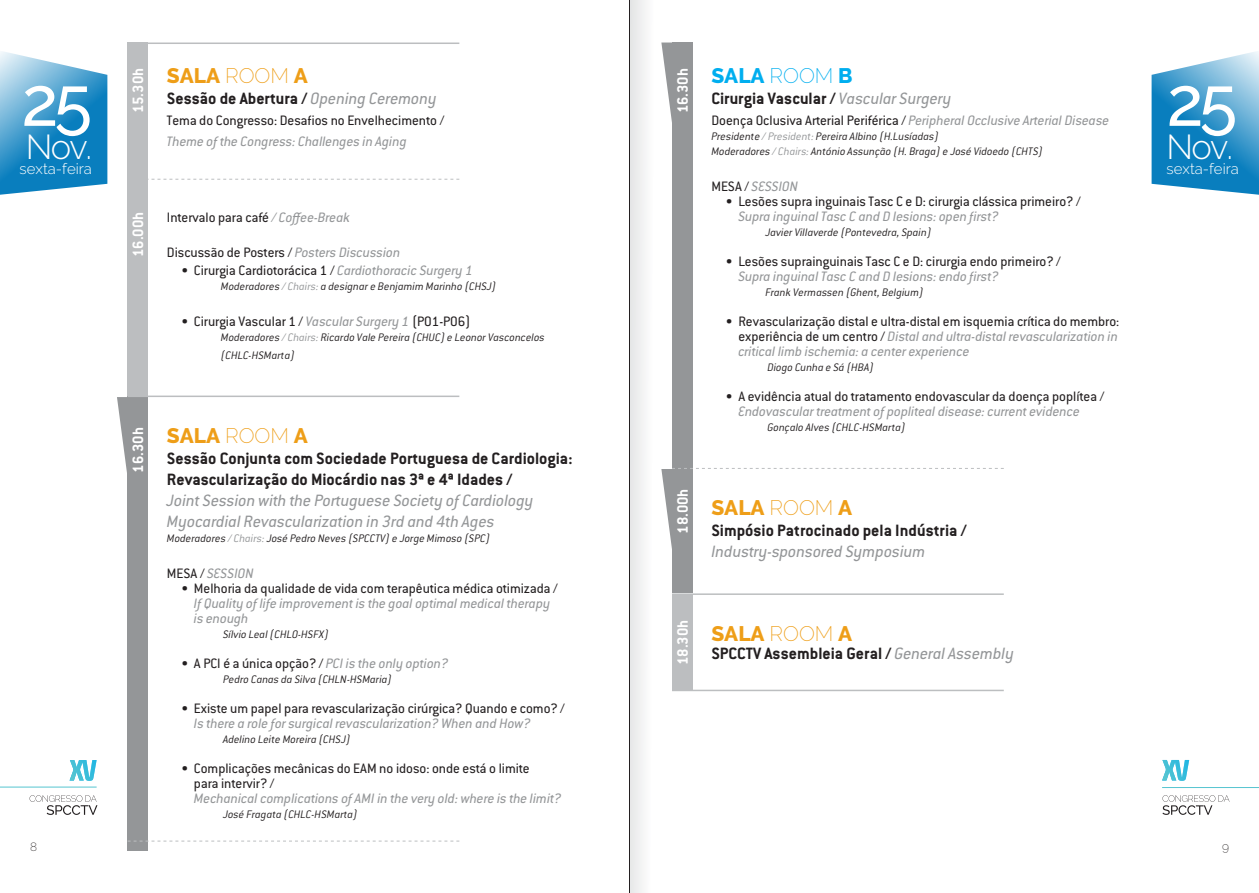
<style>
.page{position:relative;width:1259px;height:893px;background:#fff}
.page>*{position:absolute;margin:0;border:0;box-sizing:border-box;transform-origin:0 0}
.t1{font:500 69px "Raleway";color:#fff}
.t2{font:300 34.5px "Raleway";letter-spacing:-.05em;color:#fff}
.t3{font:800 21px "Raleway";color:#ee9e18}
.t4{font:800 21px "Raleway";color:#00aeef}
.t5{font:700 18px/21px "Conduit ITC Std";color:#231f20}
.t6{font:italic 18px/21px "Conduit ITC Std";color:#949698}
.t7{font:700 16.5px "Conduit ITC Std";color:#fff}
.t8{font:15px/15px "Conduit ITC Std";color:#231f20;text-align:justify}
.t9{font:italic 15px/15px "Conduit ITC Std";color:#949698}
.t10{font:300 15px "Raleway";color:#fff}
.t11{font:italic 300 12px/15px "Conduit ITC Std";color:#231f20}
.t12{font:200 12px "Raleway";color:#231f20}
.s1{font-weight:200}
.s2{font-weight:400;font-style:italic;color:#949698}
.s3{font-style:italic;color:#949698}
.s4{color:#949698}
.s5{font-style:normal;color:#231f20}
</style>
<div class="page">
<hr style="left:0;top:787px;width:97px;height:1px;background:#56c5d0">
<svg style="left:30px;top:795px;width:67px;height:20px"></svg>
<svg style="left:70px;top:760px;width:27px;height:21px"></svg>
<svg style="left:0;top:52px;width:107px;height:143px;background:#4fa3d0"></svg>
<svg style="left:1151px;top:51px;width:108px;height:144px;background:#52a4d1"></svg>
<hr style="left:1162px;top:787px;width:97px;height:1px;background:#56c5d0">
<svg style="left:1162px;top:795px;width:67px;height:20px"></svg>
<svg style="left:1162px;top:760px;width:27px;height:21px"></svg>
<svg style="left:117px;top:397px;width:11px;height:81px"></svg>
<div style="left:128px;top:43px;width:20px;height:807px;background:#949698"></div>
<div style="left:128px;top:43px;width:20px;height:353px;background:#bcbec0"></div>
<div style="left:672px;top:43px;width:20px;height:550px;background:#949698"></div>
<div style="left:672px;top:594px;width:20px;height:96px;background:#bcbec0"></div>
<svg style="left:148px;top:179px;width:311px;height:1px"></svg>
<hr style="left:672px;top:593px;width:331px;height:2px;background:#bcbec0">
<hr style="left:128px;top:396px;width:331px;height:1px;background:#bcbec0">
<hr style="left:672px;top:690px;width:331px;height:1px;background:#bcbec0">
<hr style="left:128px;top:43px;width:331px;height:1px;background:#bcbec0">
<svg style="left:661px;top:468px;width:342px;height:82px"></svg>
<svg style="left:661px;top:43px;width:11px;height:79px"></svg>
<svg style="left:128px;top:841px;width:331px;height:1px"></svg>
<div style="left:629px;top:0;width:26px;height:893px;background:linear-gradient(to right,#e4e5e6,#fff)"></div>
<hr style="left:629px;top:0;width:1px;height:893px;background:#231f20">
<h1 class="t1" style="left:21px;top:62px;width:72px">25</h1>
<h2 class="t2" style="left:26px;top:127px;width:68px">Nov.</h2>
<p class="t10" style="left:20px;top:160px;width:74px">sexta-feira</p>
<p class="t7" style="left:128px;top:113px;width:47px;rotate:-90deg">15.30h</p>
<h3 class="t3" style="left:167px;top:64px;width:142px">SALA <span class="s1">ROOM</span> A</h3>
<p class="t5" style="left:167px;top:88px;width:271px">Sessão de Abertura / <span class="s2">Opening Ceremony</span></p>
<p class="t8" style="left:167px;top:113px;width:279px">Tema do Congresso: Desafios no Envelhecimento /</p>
<p class="t9" style="left:167px;top:134px;width:241px">Theme of the Congress: Challenges in Aging</p>
<p class="t7" style="left:128px;top:257px;width:47px;rotate:-90deg">16.00h</p>
<p class="t8" style="left:167px;top:209px;width:184px">Intervalo para café <span class="s3">/ Coffee-Break</span></p>
<p class="t8" style="left:167px;top:244px;width:235px">Discussão de Posters / <span class="s3">Posters Discussion</span></p>
<p class="t8" style="left:181px;top:262px;width:293px">• Cirurgia Cardiotorácica 1 / <span class="s3">Cardiothoracic Surgery 1</span></p>
<p class="t11" style="left:221px;top:278px;width:277px">Moderadores <span class="s4">/ Chairs:</span> a designar e Benjamim Marinho (CHSJ)</p>
<p class="t8" style="left:181px;top:313px;width:291px">• Cirurgia Vascular 1 / <span class="s3">Vascular Surgery 1</span> (PO1-PO6)</p>
<p class="t11" style="left:221px;top:328px;width:325px;line-height:18px">Moderadores <span class="s4">/ Chairs:</span> Ricardo Vale Pereira (CHUC) e Leonor Vasconcelos (CHLC-HSMarta)</p>
<p class="t7" style="left:128px;top:473px;width:47px;rotate:-90deg">16.30h</p>
<h3 class="t3" style="left:167px;top:423px;width:142px">SALA <span class="s1">ROOM</span> A</h3>
<p class="t5" style="left:167px;top:447px;width:407px">Sessão Conjunta com Sociedade Portuguesa de Cardiologia:<br>Revascularização do Miocárdio nas 3ª e 4ª Idades /</p>
<p class="t6" style="left:167px;top:489px;width:368px">Joint Session with the Portuguese Society of Cardiology<br>Myocardial Revascularization in 3rd and 4th Ages</p>
<p class="t11" style="left:167px;top:530px;width:325px">Moderadores <span class="s4">/ Chairs:</span> José Pedro Neves (SPCCTV) e Jorge Mimoso (SPC)</p>
<p class="t9" style="left:167px;top:565px;width:88px"><span class="s5">MESA /</span> SESSION</p>
<p class="t8" style="left:181px;top:580px;width:378px">• Melhoria da qualidade de vida com terapêutica médica otimizada /</p>
<p class="t9" style="left:194px;top:595px;width:358px">If Quality of life improvement is the goal optimal medical therapy is enough</p>
<p class="t11" style="left:223px;top:626px;width:107px">Sílvio Leal (CHLO-HSFX)</p>
<p class="t8" style="left:181px;top:655px;width:269px">• A PCI é a única opção? / <span class="s3">PCI is the only option?</span></p>
<p class="t11" style="left:223px;top:671px;width:170px">Pedro Canas da Silva (CHLN-HSMaria)</p>
<p class="t8" style="left:181px;top:700px;width:385px">• Existe um papel para revascularização cirúrgica? Quando e como? /</p>
<p class="t9" style="left:194px;top:715px;width:339px">Is there a role for surgical revascularization? When and How?</p>
<p class="t11" style="left:223px;top:731px;width:129px">Adelino Leite Moreira (CHSJ)</p>
<p class="t8" style="left:194px;top:760px;width:337px;text-indent:-13px">• Complicações mecânicas do EAM no idoso: onde está o limite para intervir? /</p>
<p class="t9" style="left:194px;top:790px;width:369px">Mechanical complications of AMI in the very old: where is the limit?</p>
<p class="t11" style="left:223px;top:806px;width:136px">José Fragata (CHLC-HSMarta)</p>
<p class="t7" style="left:672px;top:113px;width:47px;rotate:-90deg">16.30h</p>
<p class="t7" style="left:672px;top:534px;width:47px;rotate:-90deg">18.00h</p>
<p class="t7" style="left:672px;top:665px;width:47px;rotate:-90deg">18.30h</p>
<h3 class="t4" style="left:711px;top:64px;width:143px">SALA <span class="s1">ROOM</span> B</h3>
<p class="t5" style="left:711px;top:88px;width:241px">Cirurgia Vascular / <span class="s2">Vascular Surgery</span></p>
<p class="t9" style="left:711px;top:113px;width:399px"><span class="s5">Doença Oclusiva Arterial Periférica /</span> Peripheral Occlusive Arterial Disease</p>
<p class="t11" style="left:711px;top:129px;width:333px">Presidente <span class="s4">/ President:</span> Pereira Albino (H.Lusíadas)<br>Moderadores <span class="s4">/ Chairs:</span> António Assunção (H. Braga) e José Vidoedo (CHTS)</p>
<p class="t9" style="left:711px;top:179px;width:88px"><span class="s5">MESA /</span> SESSION</p>
<p class="t8" style="left:725px;top:194px;width:356px">• Lesões supra inguinais Tasc C e D: cirurgia clássica primeiro? /</p>
<p class="t9" style="left:738px;top:209px;width:262px">Supra inguinal Tasc C and D lesions: open first?</p>
<p class="t11" style="left:765px;top:225px;width:168px">Javier Villaverde (Pontevedra, Spain)</p>
<p class="t8" style="left:725px;top:254px;width:337px">• Lesões suprainguinais Tasc C e D: cirurgia endo primeiro? /</p>
<p class="t9" style="left:738px;top:269px;width:262px">Supra inguinal Tasc C and D lesions: endo first?</p>
<p class="t11" style="left:765px;top:285px;width:160px">Frank Vermassen (Ghent, Belgium)</p>
<p class="t8" style="left:738px;top:314px;width:382px;text-indent:-13px">• Revascularização distal e ultra-distal em isquemia crítica do membro: experiência de um centro / <span class="s3">Distal and ultra-distal revascularization in critical limb ischemia: a center experience</span></p>
<p class="t11" style="left:767px;top:360px;width:108px">Diogo Cunha e Sá (HBA)</p>
<p class="t8" style="left:725px;top:389px;width:380px">• A evidência atual do tratamento endovascular da doença poplítea /</p>
<p class="t9" style="left:738px;top:404px;width:343px">Endovascular treatment of popliteal disease: current evidence</p>
<p class="t11" style="left:767px;top:420px;width:140px">Gonçalo Alves (CHLC-HSMarta)</p>
<h3 class="t3" style="left:711px;top:496px;width:142px">SALA <span class="s1">ROOM</span> A</h3>
<p class="t5" style="left:711px;top:520px;width:257px">Simpósio Patrocinado pela Indústria /</p>
<p class="t6" style="left:711px;top:541px;width:215px">Industry-sponsored Symposium</p>
<h3 class="t3" style="left:711px;top:622px;width:142px">SALA <span class="s1">ROOM</span> A</h3>
<p class="t5" style="left:711px;top:643px;width:304px">SPCCTV Assembleia Geral / <span class="s2">General Assembly</span></p>
<h1 class="t1" style="left:1166px;top:62px;width:72px">25</h1>
<h2 class="t2" style="left:1166px;top:127px;width:68px">Nov.</h2>
<p class="t10" style="left:1166px;top:160px;width:74px">sexta-feira</p>
<p class="t12" style="left:30px;top:840px;width:9px">8</p>
<p class="t12" style="left:1222px;top:840px;width:8px">9</p>
</div>
